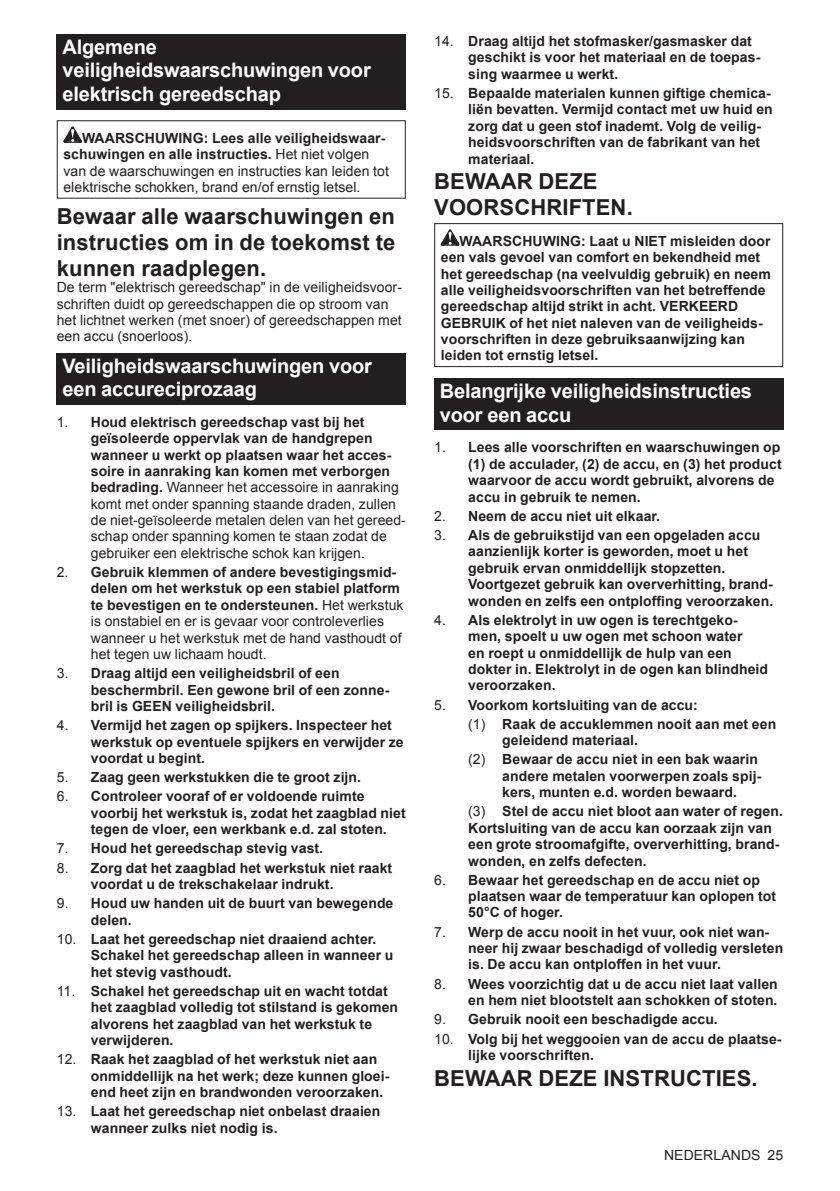
<style>
.page{position:relative;width:840px;height:1191px;background:#fff}
.page>*{position:absolute;margin:0;border:0;box-sizing:border-box;transform-origin:0 0}
.t1{font:700 22px/25.8px "Arial";letter-spacing:.005em;color:#231f20;text-align:justify}
.t2{font:700 20px/23.4px "Arial";letter-spacing:-.01em;color:#fff}
.t3{font:700 14px/16.4px "Arial";letter-spacing:.005em;color:#231f20}
.t4{font:14px/16.4px "Arial";letter-spacing:.005em;color:#231f20}
.s1{font-weight:700}
.s2{font-weight:400}
</style>
<div class="page">
<div style="left:57px;top:34px;width:348px;height:75px;background:#231f20"></div>
<svg style="left:63px;top:126px;width:19px;height:17px"></svg>
<div style="left:57px;top:120px;width:348px;height:79px;border:1px solid #231f20"></div>
<div style="left:57px;top:353px;width:348px;height:52px;background:#231f20"></div>
<svg style="left:440px;top:229px;width:19px;height:17px"></svg>
<div style="left:434px;top:223px;width:348px;height:144px;border:1px solid #231f20"></div>
<div style="left:434px;top:378px;width:348px;height:52px;background:#231f20"></div>
<h2 class="t2" style="left:62px;top:36px;width:310px">Algemene veiligheidswaarschuwingen voor elektrisch gereedschap</h2>
<p class="t4" style="left:63px;top:130px;width:327px;text-indent:19px"><span class="s1">WAARSCHUWING: Lees alle veiligheidswaar&shy;schuwingen en alle instructies.</span> Het niet volgen van de waarschuwingen en instructies kan leiden tot elektrische schokken, brand en/of ernstig letsel.</p>
<h1 class="t1" style="left:57px;top:204px;width:340px">Bewaar alle waarschuwingen en instructies om in de toekomst te kunnen raadplegen.</h1>
<p class="t4" style="left:57px;top:279px;width:346px">De term "elektrisch gereedschap" in de veiligheidsvoor&shy;schriften duidt op gereedschappen die op stroom van het lichtnet werken (met snoer) of gereedschappen met een accu (snoerloos).</p>
<h2 class="t2" style="left:62px;top:355px;width:311px">Veiligheidswaarschuwingen voor een accureciprozaag</h2>
<p class="t4" style="left:91px;top:414px;width:316px;text-indent:-34px">1. <span class="s1">Houd elektrisch gereedschap vast bij het geïsoleerde oppervlak van de handgrepen wanneer u werkt op plaatsen waar het acces&shy;soire in aanraking kan komen met verborgen bedrading.</span> Wanneer het accessoire in aanraking komt met onder spanning staande draden, zullen de niet-geïsoleerde metalen delen van het gereed&shy;schap onder spanning komen te staan zodat de gebruiker een elektrische schok kan krijgen.</p>
<p class="t4" style="left:91px;top:564px;width:314px;text-indent:-34px">2. <span class="s1">Gebruik klemmen of andere bevestigingsmid&shy;delen om het werkstuk op een stabiel platform te bevestigen en te ondersteunen.</span> Het werkstuk is onstabiel en er is gevaar voor controleverlies wanneer u het werkstuk met de hand vasthoudt of het tegen uw lichaam houdt.</p>
<p class="t3" style="left:91px;top:665px;width:300px;text-indent:-34px"><span class="s2">3.</span> Draag altijd een veiligheidsbril of een beschermbril. Een gewone bril of een zonne&shy;bril is GEEN veiligheidsbril.</p>
<p class="t3" style="left:91px;top:717px;width:314px;text-indent:-34px"><span class="s2">4.</span> Vermijd het zagen op spijkers. Inspecteer het werkstuk op eventuele spijkers en verwijder ze voordat u begint.</p>
<p class="t3" style="left:57px;top:769px;width:306px"><span class="s2">5.</span> Zaag geen werkstukken die te groot zijn.</p>
<p class="t3" style="left:91px;top:788px;width:316px;text-indent:-34px"><span class="s2">6.</span> Controleer vooraf of er voldoende ruimte voorbij het werkstuk is, zodat het zaagblad niet tegen de vloer, een werkbank e.d. zal stoten.</p>
<p class="t3" style="left:57px;top:840px;width:268px"><span class="s2">7.</span> Houd het gereedschap stevig vast.</p>
<p class="t3" style="left:91px;top:860px;width:303px;text-indent:-34px"><span class="s2">8.</span> Zorg dat het zaagblad het werkstuk niet raakt voordat u de trekschakelaar indrukt.</p>
<p class="t3" style="left:91px;top:895px;width:304px;text-indent:-34px"><span class="s2">9.</span> Houd uw handen uit de buurt van bewegende delen.</p>
<p class="t3" style="left:91px;top:931px;width:304px;text-indent:-34px"><span class="s2">10.</span> Laat het gereedschap niet draaiend achter.<br>Schakel het gereedschap alleen in wanneer u het stevig vasthoudt.</p>
<p class="t3" style="left:91px;top:983px;width:308px;text-indent:-34px"><span class="s2">11.</span> Schakel het gereedschap uit en wacht totdat het zaagblad volledig tot stilstand is gekomen alvorens het zaagblad van het werkstuk te verwijderen.</p>
<p class="t3" style="left:91px;top:1051px;width:300px;text-indent:-34px"><span class="s2">12.</span> Raak het zaagblad of het werkstuk niet aan onmiddellijk na het werk; deze kunnen gloei&shy;end heet zijn en brandwonden veroorzaken.</p>
<p class="t3" style="left:91px;top:1103px;width:291px;text-indent:-34px"><span class="s2">13.</span> Laat het gereedschap niet onbelast draaien wanneer zulks niet nodig is.</p>
<p class="t3" style="left:468px;top:33px;width:293px;text-indent:-34px"><span class="s2">14.</span> Draag altijd het stofmasker/gasmasker dat geschikt is voor het materiaal en de toepas&shy;sing waarmee u werkt.</p>
<p class="t3" style="left:468px;top:85px;width:306px;text-indent:-34px"><span class="s2">15.</span> Bepaalde materialen kunnen giftige chemica&shy;liën bevatten. Vermijd contact met uw huid en zorg dat u geen stof inademt. Volg de veilig&shy;heidsvoorschriften van de fabrikant van het materiaal.</p>
<h1 class="t1" style="left:434px;top:169px;width:200px">BEWAAR DEZE<br>VOORSCHRIFTEN.</h1>
<p class="t3" style="left:440px;top:233px;width:331px;text-indent:19px">WAARSCHUWING: Laat u NIET misleiden door een vals gevoel van comfort en bekendheid met het gereedschap (na veelvuldig gebruik) en neem alle veiligheidsvoorschriften van het betreffende gereedschap altijd strikt in acht. VERKEERD GEBRUIK of het niet naleven van de veiligheids&shy;voorschriften in deze gebruiksaanwijzing kan leiden tot ernstig letsel.</p>
<h2 class="t2" style="left:439px;top:380px;width:313px">Belangrijke veiligheidsinstructies voor een accu</h2>
<p class="t3" style="left:468px;top:440px;width:315px;text-indent:-34px"><span class="s2">1.</span> Lees alle voorschriften en waarschuwingen op (1) de acculader, (2) de accu, en (3) het product waarvoor de accu wordt gebruikt, alvorens de accu in gebruik te nemen.</p>
<p class="t3" style="left:434px;top:508px;width:227px"><span class="s2">2.</span> Neem de accu niet uit elkaar.</p>
<p class="t3" style="left:468px;top:527px;width:306px;text-indent:-34px"><span class="s2">3.</span> Als de gebruikstijd van een opgeladen accu aanzienlijk korter is geworden, moet u het gebruik ervan onmiddellijk stopzetten.<br>Voortgezet gebruik kan oververhitting, brand&shy;wonden en zelfs een ontploffing veroorzaken.</p>
<p class="t3" style="left:468px;top:612px;width:301px;text-indent:-34px"><span class="s2">4.</span> Als elektrolyt in uw ogen is terechtgeko&shy;men, spoelt u uw ogen met schoon water<br>en roept u onmiddellijk de hulp van een dokter in. Elektrolyt in de ogen kan blindheid veroorzaken.</p>
<p class="t3" style="left:468px;top:695px;width:309px;line-height:19.2px;text-indent:-34px"><span class="s2">5.</span> Voorkom kortsluiting van de accu:<br><span class="s2">(1)</span> Raak de accuklemmen nooit aan met een</p>
<p class="t3" style="left:468px;top:731px;width:291px;line-height:19.2px;text-indent:34px">geleidend materiaal.<br><span class="s2">(2)</span> Bewaar de accu niet in een bak waarin</p>
<p class="t3" style="left:502px;top:768px;width:260px">andere metalen voorwerpen zoals spij&shy;kers, munten e.d. worden bewaard.</p>
<p class="t3" style="left:468px;top:803px;width:316px"><span class="s2">(3)</span> Stel de accu niet bloot aan water of regen.<br>Kortsluiting van de accu kan oorzaak zijn van een grote stroomafgifte, oververhitting, brand&shy;wonden, en zelfs defecten.</p>
<p class="t3" style="left:468px;top:872px;width:309px;text-indent:-34px"><span class="s2">6.</span> Bewaar het gereedschap en de accu niet op plaatsen waar de temperatuur kan oplopen tot<br>50°C of hoger.</p>
<p class="t3" style="left:468px;top:924px;width:316px;text-indent:-34px"><span class="s2">7.</span> Werp de accu nooit in het vuur, ook niet wan&shy;neer hij zwaar beschadigd of volledig versleten is. De accu kan ontploffen in het vuur.</p>
<p class="t3" style="left:434px;top:976px;width:345px;text-align:right"><span class="s2">8.</span> Wees voorzichtig dat u de accu niet laat vallen en hem niet blootstelt aan schokken of stoten.</p>
<p class="t3" style="left:434px;top:1011px;width:285px"><span class="s2">9.</span> Gebruik nooit een beschadigde accu.</p>
<p class="t3" style="left:468px;top:1030px;width:314px;text-indent:-34px"><span class="s2">10.</span> Volg bij het weggooien van de accu de plaatse&shy;lijke voorschriften.</p>
<h1 class="t1" style="left:434px;top:1065px;width:325px">BEWAAR DEZE INSTRUCTIES.</h1>
<p class="t4" style="left:663px;top:1147px;width:121px">NEDERLANDS 25</p>
</div>
